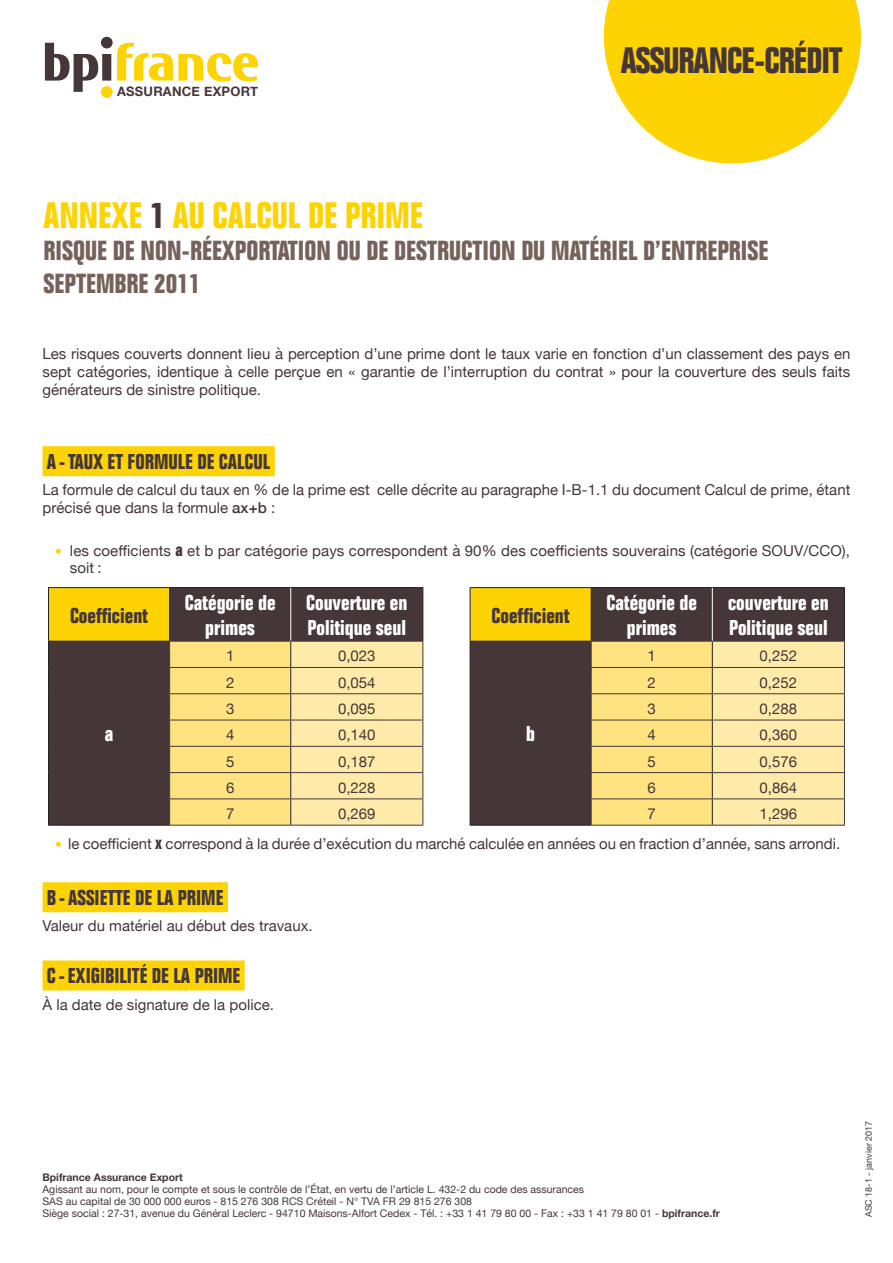
<style>
.page{position:relative;width:893px;height:1263px;background:#fff}
.page>*{position:absolute;margin:0;border:0;box-sizing:border-box;transform-origin:0 0}
.t1{font:700 condensed 36px "Folio";color:#fed304}
.t2{font:700 condensed 36px "Folio";letter-spacing:-.025em;color:#453638}
.t3{font:700 condensed 27px "Folio";color:#76625b}
.t4{font:700 condensed 21px "Folio";color:#453638}
.t5{font:700 condensed 21px/25.2px "Folio";color:#fff;text-align:center}
.t6{font:15px/18px "Helvetica Neue";color:#453638}
.t7{font:700 13.05px "Helvetica Neue";letter-spacing:.02em;color:#453638}
.t8{font:10.5px "Helvetica Neue";color:#453638}
.t9{font:700 10.5px "Helvetica Neue";color:#453638}
.t10{font:9px "Helvetica Neue";color:#453638}
.s1{color:#453638}
.s2{font-weight:500}
.s3{font-weight:300;font-size:13.5px;color:#fed304}
.s4{font-family:"Folio";font-weight:700;font-stretch:condensed;font-size:18px}
.s5{font-weight:700}
</style>
<div class="page">
<div style="left:43px;top:446px;width:232px;height:30px;background:#fed304"></div>
<div style="left:43px;top:882px;width:185px;height:30px;background:#fed304"></div>
<div style="left:43px;top:960px;width:202px;height:30px;background:#fed304"></div>
<div style="left:592px;top:588px;width:252px;height:53px;background:#453638"></div>
<svg style="left:592px;top:642px;width:252px;height:183px;background:#fce594"></svg>
<hr style="left:48px;top:587px;width:122px;height:1px;background:#231f20">
<hr style="left:170px;top:587px;width:121px;height:1px;background:#231f20">
<hr style="left:291px;top:587px;width:132px;height:1px;background:#231f20">
<hr style="left:470px;top:587px;width:121px;height:1px;background:#231f20">
<hr style="left:591px;top:587px;width:121px;height:1px;background:#231f20">
<hr style="left:712px;top:587px;width:133px;height:1px;background:#231f20">
<hr style="left:844px;top:588px;width:1px;height:53px;background:#231f20">
<hr style="left:48px;top:825px;width:121px;height:1px;background:#231f20">
<hr style="left:470px;top:825px;width:121px;height:1px;background:#231f20">
<svg style="left:712px;top:642px;width:1px;height:183px"></svg>
<hr style="left:712px;top:588px;width:1px;height:53px;background:#fff">
<hr style="left:169px;top:825px;width:122px;height:1px;background:#453638">
<hr style="left:291px;top:825px;width:132px;height:1px;background:#453638">
<hr style="left:591px;top:641px;width:121px;height:1px;background:#453638">
<hr style="left:712px;top:641px;width:133px;height:1px;background:#453638">
<hr style="left:591px;top:667px;width:121px;height:1px;background:#453638">
<hr style="left:712px;top:667px;width:133px;height:1px;background:#453638">
<hr style="left:591px;top:693px;width:121px;height:1px;background:#453638">
<hr style="left:712px;top:693px;width:133px;height:1px;background:#453638">
<hr style="left:591px;top:720px;width:121px;height:1px;background:#453638">
<hr style="left:712px;top:720px;width:133px;height:1px;background:#453638">
<hr style="left:591px;top:746px;width:121px;height:1px;background:#453638">
<hr style="left:712px;top:746px;width:133px;height:1px;background:#453638">
<hr style="left:591px;top:772px;width:121px;height:1px;background:#453638">
<hr style="left:712px;top:772px;width:133px;height:1px;background:#453638">
<hr style="left:591px;top:798px;width:121px;height:1px;background:#453638">
<svg style="left:48px;top:588px;width:544px;height:237px;background:#a8966a"></svg>
<hr style="left:712px;top:798px;width:133px;height:1px;background:#453638">
<svg style="left:844px;top:641px;width:1px;height:184px"></svg>
<hr style="left:591px;top:825px;width:121px;height:1px;background:#453638">
<hr style="left:712px;top:825px;width:133px;height:1px;background:#453638">
<svg style="left:604px;top:0;width:257px;height:163px"></svg>
<div style="left:102px;top:54px;width:9px;height:27px;background:#453638"></div>
<svg style="left:117px;top:43px;width:141px;height:38px"></svg>
<div style="left:101px;top:37px;width:12px;height:11px;background:#453638;border-radius:50%"></div>
<div style="left:101px;top:86px;width:12px;height:12px;background:#fed304;border-radius:50%"></div>
<svg style="left:45px;top:43px;width:53px;height:49px"></svg>
<p class="t7" style="left:117px;top:81px;width:142px">ASSURANCE EXPORT</p>
<p class="t2" style="left:621px;top:40px;width:223px">ASSURANCE-CRÉDIT</p>
<p class="t1" style="left:44px;top:195px;width:381px">ANNEXE <span class="s1">1</span> AU CALCUL DE PRIME</p>
<p class="t3" style="left:44px;top:236px;width:726px">RISQUE DE NON-RÉEXPORTATION OU DE DESTRUCTION DU MATÉRIEL D’ENTREPRISE</p>
<p class="t3" style="left:44px;top:268px;width:158px">SEPTEMBRE 2011</p>
<p class="t7" style="left:117px;top:264px;width:142px">ASSURANCE EXPORT</p>
<p class="t6" style="left:43px;top:345px;width:809px;text-align:justify">Les risques couverts donnent lieu à perception d’une prime dont le taux varie en fonction d’un classement des pays en sept catégories, identique à celle perçue en « garantie de l’interruption du contrat » pour la couverture des seuls faits générateurs de sinistre politique.</p>
<p class="t4" style="left:47px;top:450px;width:225px">A -TAUX ET FORMULE DE CALCUL</p>
<p class="t6" style="left:43px;top:482px;width:809px">La formule de calcul du taux en % de la prime est celle décrite au paragraphe I-B-1.1 du document Calcul de prime, étant précisé que dans la formule <span class="s2">ax+b</span> :</p>
<p class="t6" style="left:70px;top:543px;width:782px;line-height:16.5px;text-indent:-15px"><span class="s3">•</span> les coefficients <span class="s4">a</span> et b par catégorie pays correspondent à 90% des coefficients souverains (catégorie SOUV/CCO), soit :</p>
<p class="t4" style="left:70px;top:603px;width:80px">Coefficient</p>
<p class="t5" style="left:185px;top:590px;width:92px">Catégorie de primes</p>
<p class="t5" style="left:306px;top:590px;width:103px;text-align:left">Couverture en<br>Politique seul</p>
<p class="t5" style="left:606px;top:590px;width:92px">Catégorie de primes</p>
<p class="t5" style="left:728px;top:590px;width:102px;text-align:left">couverture en<br>Politique seul</p>
<p class="t4" style="left:492px;top:603px;width:80px">Coefficient</p>
<p class="t6" style="left:226px;top:648px;width:10px">1</p>
<p class="t6" style="left:338px;top:648px;width:39px">0,023</p>
<p class="t6" style="left:648px;top:648px;width:10px">1</p>
<p class="t6" style="left:760px;top:648px;width:39px">0,252</p>
<p class="t6" style="left:226px;top:674px;width:10px">2</p>
<p class="t6" style="left:338px;top:674px;width:39px">0,054</p>
<p class="t6" style="left:648px;top:674px;width:10px">2</p>
<p class="t6" style="left:760px;top:674px;width:39px">0,252</p>
<p class="t6" style="left:226px;top:700px;width:10px">3</p>
<p class="t6" style="left:338px;top:700px;width:39px">0,095</p>
<p class="t6" style="left:648px;top:700px;width:10px">3</p>
<p class="t6" style="left:760px;top:700px;width:39px">0,288</p>
<p class="t6" style="left:226px;top:727px;width:10px">4</p>
<p class="t6" style="left:338px;top:727px;width:39px">0,140</p>
<p class="t6" style="left:648px;top:727px;width:10px">4</p>
<p class="t6" style="left:760px;top:727px;width:39px">0,360</p>
<p class="t6" style="left:226px;top:753px;width:10px">5</p>
<p class="t6" style="left:338px;top:753px;width:39px">0,187</p>
<p class="t6" style="left:648px;top:753px;width:10px">5</p>
<p class="t6" style="left:760px;top:753px;width:39px">0,576</p>
<p class="t6" style="left:226px;top:779px;width:10px">6</p>
<p class="t6" style="left:338px;top:779px;width:39px">0,228</p>
<p class="t6" style="left:648px;top:779px;width:10px">6</p>
<p class="t6" style="left:760px;top:779px;width:39px">0,864</p>
<p class="t6" style="left:226px;top:806px;width:10px">7</p>
<p class="t6" style="left:338px;top:806px;width:39px">0,269</p>
<p class="t6" style="left:648px;top:806px;width:10px">7</p>
<p class="t6" style="left:760px;top:806px;width:39px">1,296</p>
<p class="t6" style="left:55px;top:835px;width:786px"><span class="s3">•</span> le coefficient <span class="s4">x</span> correspond à la durée d’exécution du marché calculée en années ou en fraction d’année, sans arrondi.</p>
<p class="t4" style="left:47px;top:886px;width:178px">B - ASSIETTE DE LA PRIME</p>
<p class="t6" style="left:43px;top:918px;width:272px">Valeur du matériel au début des travaux.</p>
<p class="t4" style="left:47px;top:964px;width:195px">C -EXIGIBILITÉ DE LA PRIME</p>
<p class="t6" style="left:43px;top:996px;width:233px">À la date de signature de la police.</p>
<p class="t5" style="left:526px;top:721px;width:10px">b</p>
<p class="t5" style="left:105px;top:721px;width:10px">a</p>
<p class="t9" style="left:43px;top:1169px;width:142px">Bpifrance Assurance Export</p>
<p class="t8" style="left:43px;top:1182px;width:543px">Agissant au nom, pour le compte et sous le contrôle de l’État, en vertu de l’article L. 432-2 du code des assurances</p>
<p class="t8" style="left:43px;top:1194px;width:431px">SAS au capital de 30 000 000 euros - 815 276 308 RCS Créteil - N° TVA FR 29 815 276 308</p>
<p class="t8" style="left:43px;top:1206px;width:679px">Siège social : 27-31, avenue du Général Leclerc - 94710 Maisons-Alfort Cedex - Tél. : +33 1 41 79 80 00 - Fax : +33 1 41 79 80 01 - <span class="s5">bpifrance.fr</span></p>
<p class="t10" style="left:862px;top:1217px;width:98px;rotate:-90deg">ASC 18-1 - janvier 2017</p>
</div>
